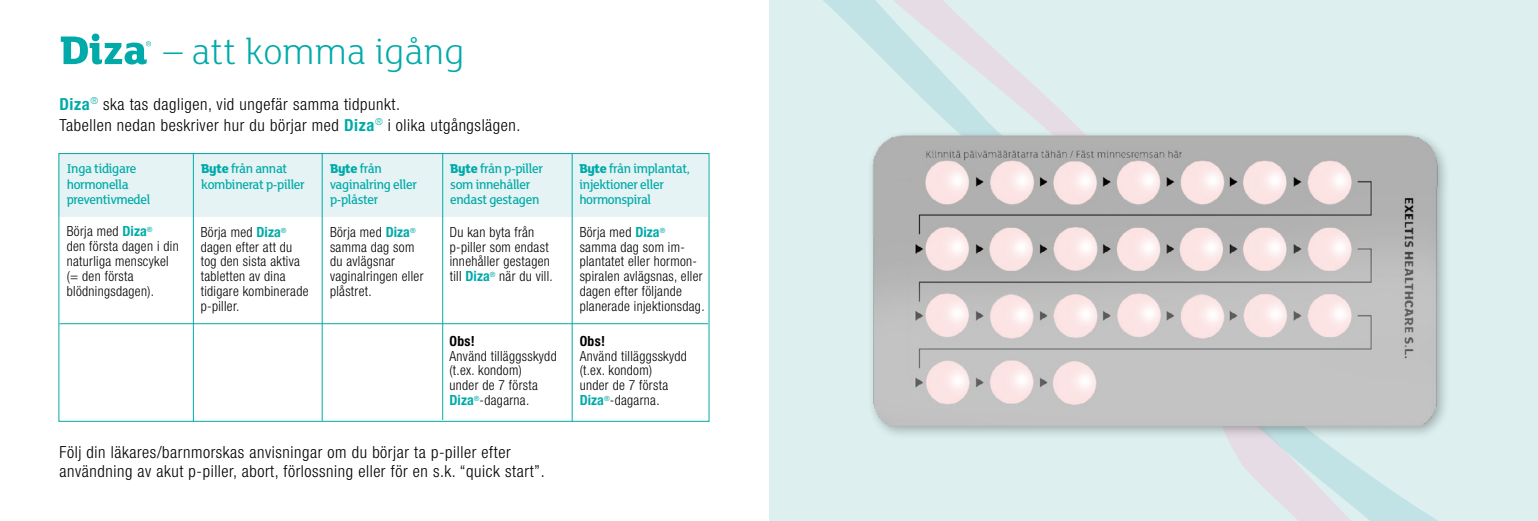
<style>
.page{position:relative;width:1538px;height:521px;background:#fff}
.page>*{position:absolute;margin:0;border:0;box-sizing:border-box;transform-origin:0 0}
.t1{font:300 38.5px "FS Lola";color:#00aaa9}
.t2{font:300 condensed 16.62px/19.2px "Helvetica Neue LT Std";letter-spacing:.035em;color:#000}
.t3{font:300 condensed 14px/14.9px "Helvetica Neue LT Std";letter-spacing:.025em;color:#000}
.t4{font:500 14px/15.8px "FS Lola";letter-spacing:-.025em;color:#00aaa9;scale:.95 1}
.t5{font:700 condensed 14px "Helvetica Neue LT Pro";letter-spacing:.025em;color:#000}
.s1{font-family:"Helvetica Neue LT Pro";font-weight:700;color:#00aaa9}
.s2{font-weight:800}
</style>
<div class="page">
<div style="left:769px;top:0;width:769px;height:521px;background:#ddefef"></div>
<svg style="left:823px;top:0;width:615px;height:521px"></svg>
<svg style="left:61px;top:33px;width:90px;height:31px"></svg>
<div style="left:866px;top:129px;width:584px;height:311px;background:#000;opacity:.3"></div>
<img style="left:867px;top:134px;width:578px;height:297px">
<div style="left:58px;top:154px;width:650px;height:63px;background:#e6f3f4"></div>
<hr style="left:322px;top:153px;width:1px;height:268px;background:#00aaa9">
<hr style="left:193px;top:153px;width:1px;height:269px;background:#00aaa9">
<hr style="left:442px;top:153px;width:1px;height:267px;background:#00aaa9">
<hr style="left:572px;top:154px;width:1px;height:268px;background:#00aaa9">
<hr style="left:59px;top:323px;width:649px;height:1px;background:#00aaa9">
<div style="left:58px;top:153px;width:651px;height:269px;border:1px solid #00aaa9"></div>
<h1 class="t1" style="left:163px;top:27px;width:302px">– att komma igång</h1>
<p class="t2" style="left:59px;top:93px;width:463px;line-height:21px"><span class="s1">Diza</span><sup>®</sup> ska tas dagligen, vid ungefär samma tidpunkt.<br>Tabellen nedan beskriver hur du börjar med <span class="s1">Diza</span><sup>®</sup> i olika utgångslägen.</p>
<p class="t4" style="left:67px;top:160px;width:90px">Inga tidigare hormonella preventivmedel</p>
<p class="t4" style="left:330px;top:160px;width:93px"><span class="s2">Byte</span> från vaginalring eller p-plåster</p>
<p class="t4" style="left:450px;top:160px;width:99px"><span class="s2">Byte</span> från p-piller som innehåller endast gestagen</p>
<p class="t4" style="left:579px;top:160px;width:118px"><span class="s2">Byte</span> från implantat, injektioner eller hormonspiral</p>
<p class="t3" style="left:330px;top:224px;width:95px">Börja med <span class="s1">Diza</span><sup>® </sup>samma dag som du avlägsnar vaginalringen eller plåstret.</p>
<p class="t3" style="left:450px;top:224px;width:105px">Du kan byta från p-piller som endast innehåller gestagen till <span class="s1">Diza</span><sup>®</sup> när du vill.</p>
<p class="t3" style="left:580px;top:224px;width:126px">Börja med <span class="s1">Diza</span><sup>® </sup>samma dag som im&shy;plantatet eller hormon&shy;spiralen avlägsnas, eller dagen efter följande planerade injektionsdag.</p>
<p class="t4" style="left:201px;top:160px;width:110px"><span class="s2">Byte</span> från annat kombinerat p-piller</p>
<p class="t3" style="left:67px;top:224px;width:113px">Börja med <span class="s1">Diza</span><sup>®<br></sup>den första dagen i din naturliga menscykel (= den första blödningsdagen).</p>
<p class="t3" style="left:201px;top:224px;width:109px">Börja med <span class="s1">Diza</span><sup>® </sup>dagen efter att du tog den sista aktiva tabletten av dina tidigare kombinerade p-piller.</p>
<p class="t5" style="left:449px;top:332px;width:27px">Obs!</p>
<p class="t3" style="left:449px;top:348px;width:109px">Använd tilläggsskydd (t.ex. kondom)<br>under de 7 första<br><span class="s1">Diza</span><sup>®</sup>-dagarna.</p>
<p class="t2" style="left:59px;top:442px;width:487px">Följ din läkares/barnmorskas anvisningar om du börjar ta p-piller efter användning av akut p-piller, abort, förlossning eller för en s.k. “quick start”.</p>
<p class="t5" style="left:580px;top:332px;width:27px">Obs!</p>
<p class="t3" style="left:580px;top:348px;width:109px">Använd tilläggsskydd (t.ex. kondom)<br>under de 7 första<br><span class="s1">Diza</span><sup>®</sup>-dagarna.</p>
</div>
